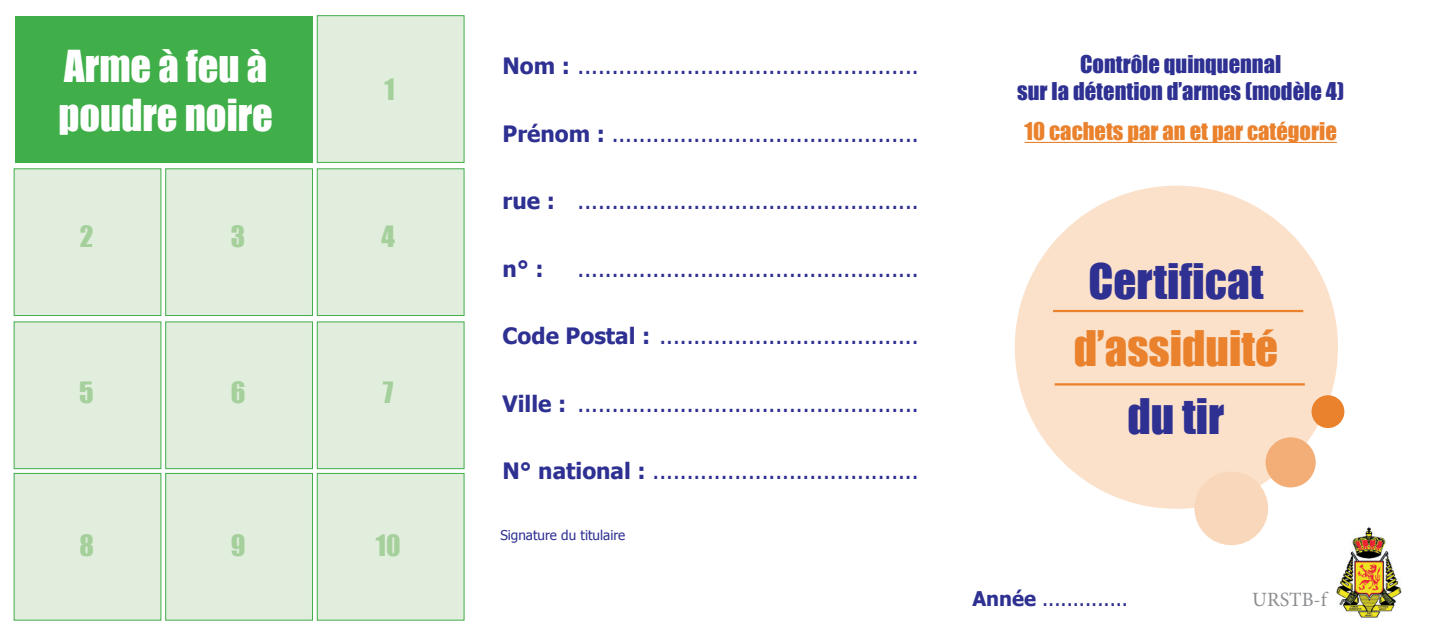
<style>
.page{position:relative;width:1436px;height:638px;background:#fff}
.page>*{position:absolute;margin:0;border:0;box-sizing:border-box;transform-origin:0 0}
.t1{font:45px "Impact";color:#2e3092}
.t2{font:45px "Impact";color:#ea812c}
.t3{font:40.5px/48.6px "Impact";color:#fff}
.t4{font:27px "Impact";color:#a5d09c}
.t5{font:22.5px "Tahoma";color:#2e3092}
.t6{font:22.5px/27px "Impact";color:#2e3092;text-align:center}
.t7{font:22.5px "Impact";color:#ea812c}
.t8{font:700 22.5px "Tahoma";color:#2e3092}
.t9{font:20.25px "Tahoma";color:#2e3092}
.t10{font:20.25px "Minion Pro";color:#8b8d90}
.t11{font:13.5px "Tahoma";color:#2e3092}
.s1{font-weight:700}
</style>
<div class="page">
<img style="left:1336px;top:527px;width:66px;height:91px">
<div style="left:1014px;top:186px;width:323px;height:323px;background:#fbe1ca;border-radius:50%"></div>
<hr style="left:1052px;top:310px;width:250px;height:2px;background:#ea812c">
<hr style="left:1054px;top:383px;width:250px;height:2px;background:#ea812c">
<div style="left:1194px;top:471px;width:73px;height:74px;background:#f9d7ba;border-radius:50%"></div>
<div style="left:1265px;top:437px;width:50px;height:50px;background:#f3ae77;border-radius:50%"></div>
<div style="left:1311px;top:395px;width:32px;height:33px;background:#ea812c;border-radius:50%"></div>
<hr style="left:1024px;top:142px;width:312px;height:1px;background:#ea812c">
<div style="left:15px;top:16px;width:297px;height:146px;background:#40ae49"></div>
<div style="left:317px;top:15px;width:147px;height:148px;background:#e1eedd;border:1px solid #40ae49"></div>
<div style="left:165px;top:168px;width:148px;height:148px;background:#e1eedd;border:1px solid #40ae49"></div>
<div style="left:14px;top:168px;width:147px;height:148px;background:#e1eedd;border:1px solid #40ae49"></div>
<div style="left:317px;top:168px;width:147px;height:148px;background:#e1eedd;border:1px solid #40ae49"></div>
<div style="left:165px;top:322px;width:148px;height:147px;background:#e1eedd;border:1px solid #40ae49"></div>
<div style="left:14px;top:322px;width:147px;height:147px;background:#e1eedd"></div>
<div style="left:317px;top:322px;width:147px;height:147px;background:#e1eedd;border:1px solid #40ae49"></div>
<div style="left:165px;top:473px;width:148px;height:147px;background:#e1eedd;border:1px solid #40ae49"></div>
<div style="left:14px;top:473px;width:147px;height:147px;background:#e1eedd"></div>
<div style="left:317px;top:473px;width:147px;height:147px;background:#e1eedd;border:1px solid #40ae49"></div>
<h2 class="t3" style="left:58px;top:41px;width:216px">Arme à feu à poudre noire</h2>
<p class="t4" style="left:384px;top:69px;width:12px">1</p>
<p class="t4" style="left:80px;top:215px;width:15px">2</p>
<p class="t4" style="left:231px;top:215px;width:16px">3</p>
<p class="t4" style="left:381px;top:215px;width:15px">4</p>
<p class="t4" style="left:231px;top:372px;width:16px">6</p>
<p class="t4" style="left:79px;top:372px;width:16px">5</p>
<p class="t4" style="left:383px;top:372px;width:12px">7</p>
<p class="t4" style="left:79px;top:525px;width:16px">8</p>
<p class="t4" style="left:375px;top:525px;width:26px">10</p>
<p class="t4" style="left:231px;top:525px;width:16px">9</p>
<p class="t5" style="left:502px;top:51px;width:417px"><span class="s1">Nom :</span> ..................................................</p>
<p class="t5" style="left:502px;top:119px;width:417px"><span class="s1">Prénom :</span> .............................................</p>
<p class="t5" style="left:502px;top:186px;width:417px"><span class="s1">rue :</span> ..................................................</p>
<p class="t8" style="left:502px;top:253px;width:42px">n° :</p>
<p class="t5" style="left:577px;top:254px;width:342px">..................................................</p>
<p class="t5" style="left:502px;top:321px;width:417px"><span class="s1">Code Postal :</span> ......................................</p>
<p class="t5" style="left:502px;top:389px;width:417px"><span class="s1">Ville :</span> ..................................................</p>
<p class="t5" style="left:502px;top:456px;width:417px"><span class="s1">N° national :</span> .......................................</p>
<p class="t11" style="left:500px;top:526px;width:126px">Signature du titulaire</p>
<p class="t6" style="left:1017px;top:50px;width:328px">Contrôle quinquennal<br>sur la détention d’armes (modèle 4)</p>
<p class="t7" style="left:1024px;top:114px;width:314px">10 cachets par an et par catégorie</p>
<h1 class="t1" style="left:1088px;top:246px;width:176px">Certificat</h1>
<h1 class="t2" style="left:1073px;top:314px;width:206px">d’assiduité</h1>
<h1 class="t1" style="left:1127px;top:381px;width:98px">du tir</h1>
<p class="t9" style="left:972px;top:585px;width:157px"><span class="s1">Année</span> ..............</p>
<p class="t10" style="left:1251px;top:585px;width:76px">URSTB-f</p>
</div>
